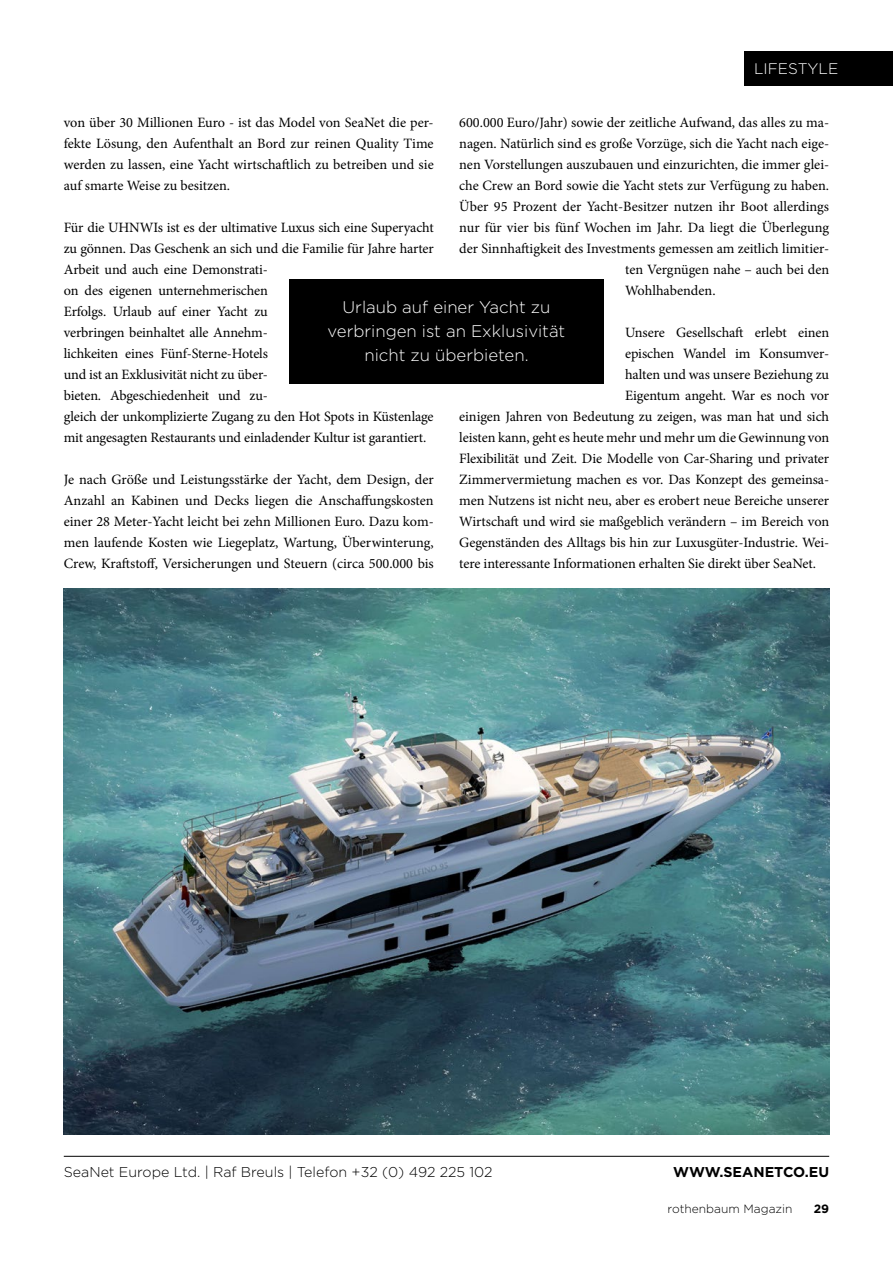
<style>
.page{position:relative;width:893px;height:1263px;background:#fff}
.page>*{position:absolute;margin:0;border:0;box-sizing:border-box;transform-origin:0 0}
.t1{font:300 16.8px/24px "Gotham";color:#fff;text-align:center}
.t2{font:300 15.3px "Gotham";color:#fff}
.t3{font:14.25px/21px "Minion Pro";letter-spacing:-.005em;color:#000;text-align:justify}
.t4{font:300 14.25px "Gotham";color:#000}
.t5{font:700 14.25px "Gotham";color:#000}
.t6{font:300 12px "Gotham";color:#000}
.t7{font:700 12px "Gotham";color:#000}
</style>
<div class="page">
<div style="left:744px;top:51px;width:149px;height:34px;background:#000"></div>
<hr style="left:64px;top:1156px;width:765px;height:1px;background:#000">
<img style="left:64px;top:589px;width:765px;height:546px">
<div style="left:289px;top:279px;width:315px;height:105px;background:#000"></div>
<p class="t2" style="left:754px;top:61px;width:86px">LIFESTYLE</p>
<p class="t3" style="left:64px;top:112px;width:371px">von über 30 Millionen Euro - ist das Model von SeaNet die per&shy;fekte Lösung, den Aufenthalt an Bord zur reinen Quality Time werden zu lassen, eine Yacht wirtschaftlich zu betreiben und sie auf smarte Weise zu besitzen.</p>
<p class="t3" style="left:64px;top:217px;width:371px;text-align:left">Für die UHNWIs ist es der ultimative Luxus sich eine Superyacht zu gönnen. Das Geschenk an sich und die Familie für Jahre harter Arbeit und auch eine Demonstrati-<br>on des eigenen unternehmerischen<br>Erfolgs. Urlaub auf einer Yacht zu<br>verbringen beinhaltet alle Annehm-<br>lichkeiten eines Fünf-Sterne-Hotels<br>und ist an Exklusivität nicht zu über-<br>bieten. Abgeschiedenheit und zu-<br>gleich der unkomplizierte Zugang zu den Hot Spots in Küstenlage mit angesagten Restaurants und einladender Kultur ist garantiert.</p>
<p class="t3" style="left:64px;top:469px;width:371px">Je nach Größe und Leistungsstärke der Yacht, dem Design, der Anzahl an Kabinen und Decks liegen die Anschaffungskosten einer 28 Meter-Yacht leicht bei zehn Millionen Euro. Dazu kom&shy;men laufende Kosten wie Liegeplatz, Wartung, Überwinterung, Crew, Kraftstoff, Versicherungen und Steuern (circa 500.000 bis</p>
<p class="t3" style="left:459px;top:112px;width:371px">600.000 Euro/Jahr) sowie der zeitliche Aufwand, das alles zu ma-</p>
<p class="t3" style="left:459px;top:133px;width:371px">nagen. Natürlich sind es große Vorzüge, sich die Yacht nach eige-</p>
<p class="t3" style="left:459px;top:154px;width:371px">nen Vorstellungen auszubauen und einzurichten, die immer glei-</p>
<p class="t3" style="left:459px;top:175px;width:371px">che Crew an Bord sowie die Yacht stets zur Verfügung zu haben.</p>
<p class="t3" style="left:459px;top:196px;width:371px">Über 95 Prozent der Yacht-Besitzer nutzen ihr Boot allerdings</p>
<p class="t3" style="left:459px;top:217px;width:371px">nur für vier bis fünf Wochen im Jahr. Da liegt die Überlegung</p>
<p class="t3" style="left:459px;top:238px;width:371px">der Sinnhaftigkeit des Investments gemessen am zeitlich limitier-</p>
<p class="t3" style="left:625px;top:259px;width:206px">ten Vergnügen nahe – auch bei den</p>
<p class="t3" style="left:625px;top:280px;width:92px">Wohlhabenden.</p>
<p class="t3" style="left:625px;top:322px;width:206px">Unsere Gesellschaft erlebt einen</p>
<p class="t3" style="left:625px;top:343px;width:206px">epischen Wandel im Konsumver-</p>
<p class="t3" style="left:625px;top:364px;width:206px">halten und was unsere Beziehung zu</p>
<p class="t3" style="left:625px;top:385px;width:206px">Eigentum angeht. War es noch vor</p>
<p class="t3" style="left:459px;top:406px;width:371px">einigen Jahren von Bedeutung zu zeigen, was man hat und sich</p>
<p class="t3" style="left:459px;top:427px;width:371px">leisten kann, geht es heute mehr und mehr um die Gewinnung von</p>
<p class="t3" style="left:459px;top:448px;width:371px">Flexibilität und Zeit. Die Modelle von Car-Sharing und privater</p>
<p class="t3" style="left:459px;top:469px;width:371px">Zimmervermietung machen es vor. Das Konzept des gemeinsa-</p>
<p class="t3" style="left:459px;top:490px;width:371px">men Nutzens ist nicht neu, aber es erobert neue Bereiche unserer</p>
<p class="t3" style="left:459px;top:511px;width:371px">Wirtschaft und wird sie maßgeblich verändern – im Bereich von</p>
<p class="t3" style="left:459px;top:532px;width:371px">Gegenständen des Alltags bis hin zur Luxusgüter-Industrie. Wei-</p>
<p class="t3" style="left:459px;top:553px;width:358px">tere interessante Informationen erhalten Sie direkt über SeaNet.</p>
<p class="t1" style="left:328px;top:295px;width:239px">Urlaub auf einer Yacht zu verbringen ist an Exklusivität nicht zu überbieten.</p>
<p class="t4" style="left:64px;top:1164px;width:430px">SeaNet Europe Ltd. | Raf Breuls | Telefon +32 (0) 492 225 102</p>
<p class="t5" style="left:673px;top:1163px;width:158px">WWW.SEANETCO.EU</p>
<p class="t6" style="left:668px;top:1203px;width:126px">rothenbaum Magazin</p>
<p class="t7" style="left:814px;top:1202px;width:17px">29</p>
</div>
